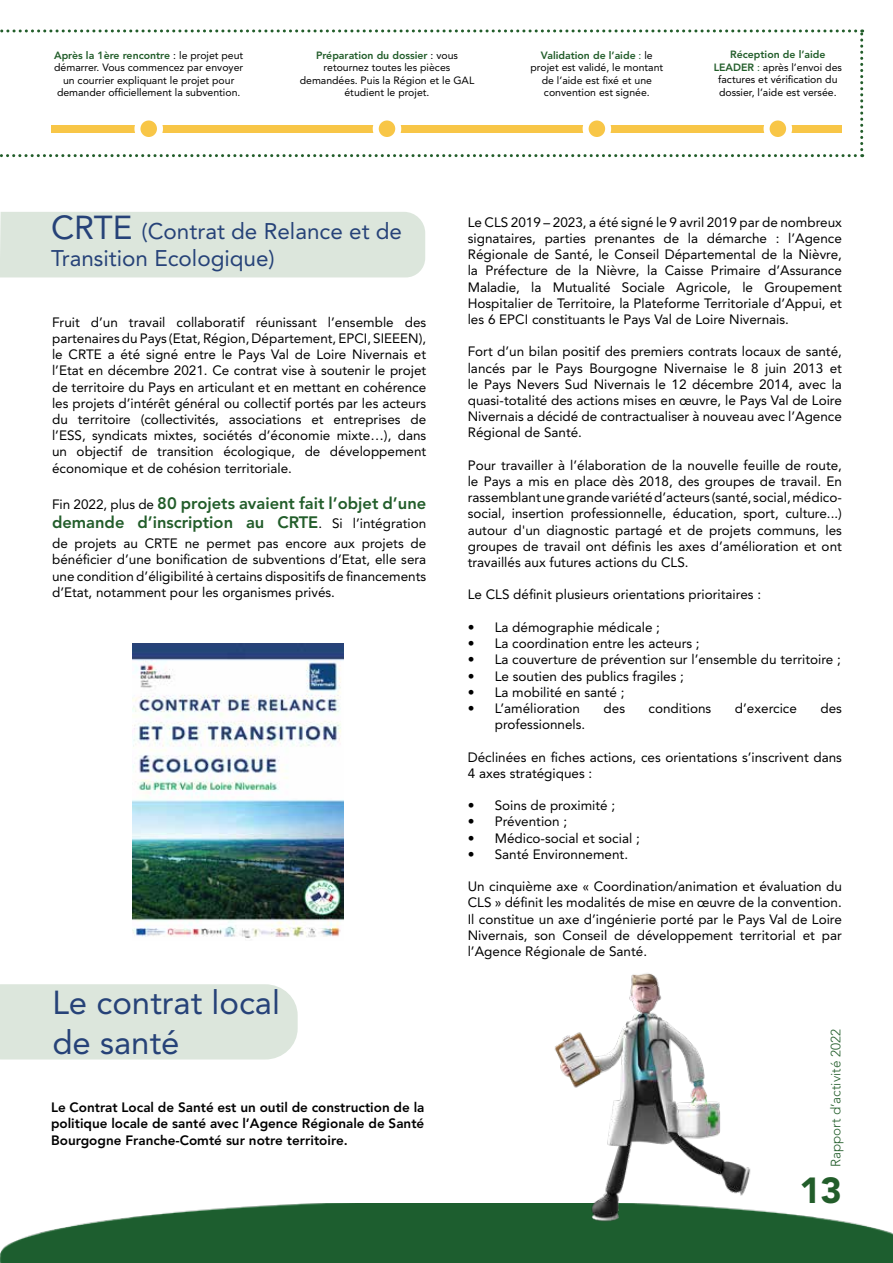
<style>
.page{position:relative;width:893px;height:1263px;background:#fff}
.page>*{position:absolute;margin:0;border:0;box-sizing:border-box;transform-origin:0 0}
.t1{font:900 36px "Avenir LT Std";color:#225d2a}
.t2{font:33px/39.6px "Avenir LT Std";color:#264278}
.t3{font:22.5px/27px "Avenir LT Std";color:#264278}
.t4{font:800 16.5px/19.8px "Avenir LT Std";color:#225d2a}
.t5{font:13.5px/16.2px "Avenir LT Std";color:#000;text-align:justify}
.t6{font:800 13.5px/16.2px "Avenir LT Std";color:#000;text-align:justify}
.t7{font:300 13.5px "Avenir LT Std";color:#225d2a}
.t8{font:10.5px/12.6px "Avenir LT Std";color:#000;text-align:center}
.s1{font-weight:800;color:#225d2a}
.s2{color:#225d2a}
.s3{font-size:33px}
.s4{font-weight:400;font-size:13.5px;color:#000}
</style>
<div class="page">
<div style="left:0;top:984px;width:298px;height:75px;background:#dce6dc"></div>
<div style="left:0;top:212px;width:425px;height:65px;background:#dce6dc"></div>
<img style="left:133px;top:643px;width:210px;height:295px">
<svg style="left:0;top:29px;width:863px;height:128px"></svg>
<img style="left:0;top:1203px;width:893px;height:60px">
<img style="left:517px;top:973px;width:257px;height:278px">
<p class="t8" style="left:54px;top:49px;width:191px"><span class="s1">Après la 1ère rencontre</span> : le projet peut démarrer. Vous commencez par envoyer un courrier expliquant le projet pour demander officiellement la subvention.</p>
<p class="t8" style="left:300px;top:49px;width:176px"><span class="s1">Préparation du dossier</span> : vous retournez toutes les pièces demandées. Puis la Région et le GAL étudient le projet.</p>
<p class="t8" style="left:530px;top:49px;width:134px"><span class="s1">Validation de l’aide</span> <span class="s2">:</span> le projet est validé, le montant de l’aide est fixé et une convention est signée.</p>
<p class="t8" style="left:714px;top:48px;width:130px"><span class="s1">Réception de l’aide<br>LEADER</span> <span class="s2">:</span> après l’envoi des factures et vérification du dossier, l’aide est versée.</p>
<h3 class="t3" style="left:51px;top:218px;width:353px"><span class="s3">CRTE</span> (Contrat de Relance et de<br>Transition Ecologique)</h3>
<p class="t5" style="left:52px;top:314px;width:376px">Fruit d’un travail collaboratif réunissant l’ensemble des partenaires du Pays (Etat, Région, Département, EPCI, SIEEEN), le CRTE a été signé entre le Pays Val de Loire Nivernais et l’Etat en décembre 2021. Ce contrat vise à soutenir le projet de territoire du Pays en articulant et en mettant en cohérence les projets d’intérêt général ou collectif portés par les acteurs du territoire (collectivités, associations et entreprises de l’ESS, syndicats mixtes, sociétés d’économie mixte…), dans un objectif de transition écologique, de développement économique et de cohésion territoriale.</p>
<p class="t4" style="left:52px;top:493px;width:376px"><span class="s4">Fin 2022, plus de</span> 80 projets avaient fait l’objet d’une demande d’inscription au CRTE<span class="s4">. Si l’intégration</span></p>
<p class="t5" style="left:52px;top:535px;width:376px">de projets au CRTE ne permet pas encore aux projets de bénéficier d’une bonification de subventions d’Etat, elle sera une condition d’éligibilité à certains dispositifs de financements d’Etat, notamment pour les organismes privés.</p>
<h2 class="t2" style="left:52px;top:983px;width:229px">Le contrat local de santé</h2>
<p class="t6" style="left:51px;top:1099px;width:375px">Le Contrat Local de Santé est un outil de construction de la politique locale de santé avec l’Agence Régionale de Santé Bourgogne Franche-Comté sur notre territoire.</p>
<p class="t5" style="left:468px;top:214px;width:376px">Le CLS 2019 – 2023, a été signé le 9 avril 2019 par de nombreux signataires, parties prenantes de la démarche : l’Agence Régionale de Santé, le Conseil Départemental de la Nièvre, la Préfecture de la Nièvre, la Caisse Primaire d’Assurance Maladie, la Mutualité Sociale Agricole, le Groupement Hospitalier de Territoire, la Plateforme Territoriale d’Appui, et les 6 EPCI constituants le Pays Val de Loire Nivernais.</p>
<p class="t5" style="left:468px;top:344px;width:376px">Fort d’un bilan positif des premiers contrats locaux de santé, lancés par le Pays Bourgogne Nivernaise le 8 juin 2013 et le Pays Nevers Sud Nivernais le 12 décembre 2014, avec la quasi-totalité des actions mises en œuvre, le Pays Val de Loire Nivernais a décidé de contractualiser à nouveau avec l’Agence Régional de Santé.</p>
<p class="t5" style="left:468px;top:457px;width:376px">Pour travailler à l’élaboration de la nouvelle feuille de route, le Pays a mis en place dès 2018, des groupes de travail. En rassemblant une grande variété d’acteurs (santé, social, médico&shy;social, insertion professionnelle, éducation, sport, culture...) autour d'un diagnostic partagé et de projets communs, les groupes de travail ont définis les axes d’amélioration et ont travaillés aux futures actions du CLS.</p>
<p class="t5" style="left:468px;top:587px;width:295px">Le CLS définit plusieurs orientations prioritaires :</p>
<p class="t5" style="left:468px;top:619px;width:194px">• La démographie médicale ;</p>
<p class="t5" style="left:468px;top:635px;width:233px">• La coordination entre les acteurs ;</p>
<p class="t5" style="left:468px;top:652px;width:375px">• La couverture de prévention sur l’ensemble du territoire ;</p>
<p class="t5" style="left:468px;top:668px;width:218px">• Le soutien des publics fragiles ;</p>
<p class="t5" style="left:468px;top:684px;width:158px">• La mobilité en santé ;</p>
<p class="t5" style="left:468px;top:700px;width:114px">• L’amélioration</p>
<p class="t5" style="left:604px;top:700px;width:23px">des</p>
<p class="t5" style="left:649px;top:700px;width:64px">conditions</p>
<p class="t5" style="left:735px;top:700px;width:64px">d’exercice</p>
<p class="t5" style="left:820px;top:700px;width:23px">des</p>
<p class="t5" style="left:495px;top:716px;width:92px">professionnels.</p>
<p class="t5" style="left:468px;top:749px;width:376px">Déclinées en fiches actions, ces orientations s’inscrivent dans<br>4 axes stratégiques :</p>
<p class="t5" style="left:468px;top:797px;width:149px">• Soins de proximité ;</p>
<p class="t5" style="left:468px;top:814px;width:101px">• Prévention ;</p>
<p class="t5" style="left:468px;top:830px;width:174px">• Médico-social et social ;</p>
<p class="t5" style="left:468px;top:846px;width:162px">• Santé Environnement.</p>
<p class="t5" style="left:468px;top:878px;width:376px">Un cinquième axe « Coordination/animation et évaluation du CLS » définit les modalités de mise en œuvre de la convention.<br>Il constitue un axe d’ingénierie porté par le Pays Val de Loire Nivernais, son Conseil de développement territorial et par l’Agence Régionale de Santé.</p>
<p class="t7" style="left:828px;top:1167px;width:140px;rotate:-90deg">Rapport d’activité 2022</p>
<h1 class="t1" style="left:799px;top:1169px;width:44px">13</h1>
</div>
